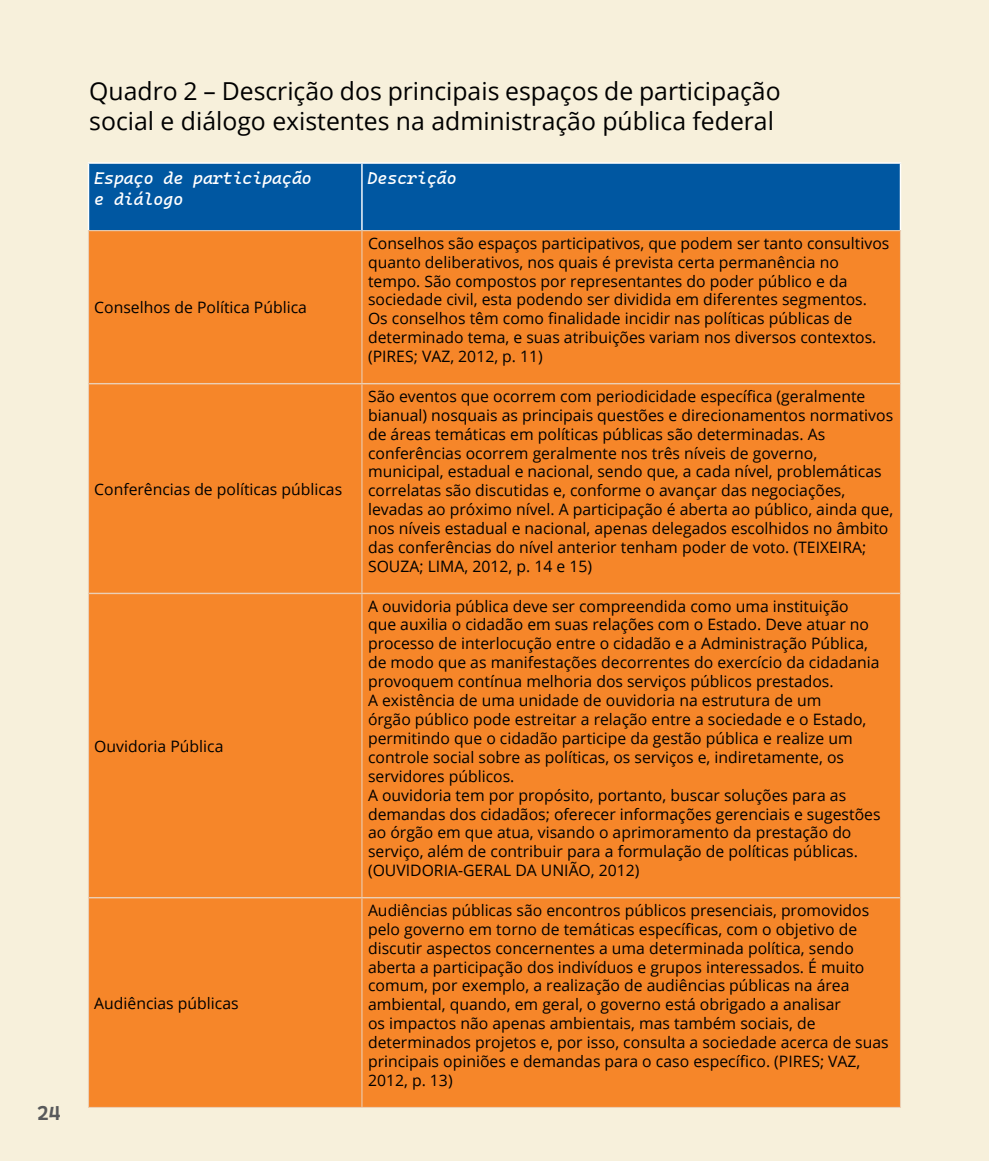
<style>
.page{position:relative;width:989px;height:1161px;background:#f7f0db}
.page>*{position:absolute;margin:0;border:0;box-sizing:border-box;transform-origin:0 0}
.t1{font:24.75px/29.7px "Open Sans";color:#000}
.t2{font:20.25px "Cascadia Code";color:#58595b}
.t3{font:italic 16.88px/20.2px "Cascadia Code";color:#fff}
.t4{font:15.75px/18.9px "Open Sans";color:#000}
</style>
<div class="page">
<div style="left:89px;top:164px;width:810px;height:66px;background:#0057a1"></div>
<div style="left:89px;top:231px;width:811px;height:876px;background:#f68629"></div>
<hr style="left:88px;top:162px;width:274px;height:2px;background:#fff">
<hr style="left:88px;top:164px;width:1px;height:66px;background:#fff">
<hr style="left:362px;top:162px;width:539px;height:2px;background:#fff">
<hr style="left:361px;top:164px;width:2px;height:66px;background:#fff">
<hr style="left:899px;top:164px;width:2px;height:66px;background:#fff">
<hr style="left:88px;top:230px;width:274px;height:1px;background:#ebcfb5">
<hr style="left:88px;top:231px;width:1px;height:153px;background:#ebcfb5">
<hr style="left:362px;top:230px;width:539px;height:1px;background:#ebcfb5">
<hr style="left:361px;top:231px;width:1px;height:152px;background:#ebcfb5">
<hr style="left:900px;top:231px;width:1px;height:153px;background:#ebcfb5">
<hr style="left:88px;top:384px;width:1px;height:209px;background:#ebcfb5">
<hr style="left:361px;top:384px;width:1px;height:209px;background:#ebcfb5">
<hr style="left:900px;top:384px;width:1px;height:209px;background:#ebcfb5">
<hr style="left:88px;top:593px;width:1px;height:305px;background:#ebcfb5">
<hr style="left:361px;top:594px;width:1px;height:303px;background:#ebcfb5">
<hr style="left:900px;top:593px;width:1px;height:305px;background:#ebcfb5">
<hr style="left:88px;top:898px;width:1px;height:209px;background:#ebcfb5">
<hr style="left:361px;top:898px;width:1px;height:209px;background:#ebcfb5">
<hr style="left:900px;top:898px;width:1px;height:209px;background:#ebcfb5">
<hr style="left:89px;top:383px;width:273px;height:1px;background:#ebcfb5">
<hr style="left:362px;top:383px;width:538px;height:1px;background:#ebcfb5">
<hr style="left:89px;top:593px;width:273px;height:1px;background:#ebcfb5">
<hr style="left:362px;top:593px;width:538px;height:1px;background:#ebcfb5">
<hr style="left:89px;top:897px;width:273px;height:1px;background:#ebcfb5">
<hr style="left:362px;top:897px;width:538px;height:1px;background:#ebcfb5">
<hr style="left:88px;top:1107px;width:274px;height:1px;background:#ebcfb5">
<hr style="left:362px;top:1107px;width:539px;height:1px;background:#ebcfb5">
<p class="t2" style="left:37px;top:1097px;width:25px">24</p>
<h1 class="t1" style="left:89px;top:75px;width:693px">Quadro 2 – Descrição dos principais espaços de participação social e diálogo existentes na administração pública federal</h1>
<p class="t3" style="left:94px;top:168px;width:219px">Espaço de participação e diálogo</p>
<p class="t3" style="left:368px;top:168px;width:90px">Descrição</p>
<p class="t4" style="left:94px;top:298px;width:214px">Conselhos de Política Pública</p>
<p class="t4" style="left:94px;top:479px;width:249px">Conferências de políticas públicas</p>
<p class="t4" style="left:94px;top:736px;width:131px">Ouvidoria Pública</p>
<p class="t4" style="left:94px;top:993px;width:146px">Audiências públicas</p>
<p class="t4" style="left:368px;top:233px;width:523px">Conselhos são espaços participativos, que podem ser tanto consultivos quanto deliberativos, nos quais é prevista certa permanência no tempo. São compostos por representantes do poder público e da sociedade civil, esta podendo ser dividida em diferentes segmentos.<br>Os conselhos têm como finalidade incidir nas políticas públicas de determinado tema, e suas atribuições variam nos diversos contextos. (PIRES; VAZ, 2012, p. 11)</p>
<p class="t4" style="left:368px;top:386px;width:527px">São eventos que ocorrem com periodicidade específica (geralmente bianual) nosquais as principais questões e direcionamentos normativos de áreas temáticas em políticas públicas são determinadas. As conferências ocorrem geralmente nos três níveis de governo, municipal, estadual e nacional, sendo que, a cada nível, problemáticas correlatas são discutidas e, conforme o avançar das negociações, levadas ao próximo nível. A participação é aberta ao público, ainda que, nos níveis estadual e nacional, apenas delegados escolhidos no âmbito das conferências do nível anterior tenham poder de voto. (TEIXEIRA; SOUZA; LIMA, 2012, p. 14 e 15)</p>
<p class="t4" style="left:368px;top:596px;width:514px">A ouvidoria pública deve ser compreendida como uma instituição que auxilia o cidadão em suas relações com o Estado. Deve atuar no processo de interlocução entre o cidadão e a Administração Pública, de modo que as manifestações decorrentes do exercício da cidadania provoquem contínua melhoria dos serviços públicos prestados.<br>A existência de uma unidade de ouvidoria na estrutura de um<br>órgão público pode estreitar a relação entre a sociedade e o Estado, permitindo que o cidadão participe da gestão pública e realize um controle social sobre as políticas, os serviços e, indiretamente, os servidores públicos.<br>A ouvidoria tem por propósito, portanto, buscar soluções para as demandas dos cidadãos; oferecer informações gerenciais e sugestões ao órgão em que atua, visando o aprimoramento da prestação do serviço, além de contribuir para a formulação de políticas públicas. (OUVIDORIA-GERAL DA UNIÃO, 2012)</p>
<p class="t4" style="left:368px;top:900px;width:522px">Audiências públicas são encontros públicos presenciais, promovidos pelo governo em torno de temáticas específicas, com o objetivo de discutir aspectos concernentes a uma determinada política, sendo aberta a participação dos indivíduos e grupos interessados. É muito comum, por exemplo, a realização de audiências públicas na área ambiental, quando, em geral, o governo está obrigado a analisar<br>os impactos não apenas ambientais, mas também sociais, de determinados projetos e, por isso, consulta a sociedade acerca de suas principais opiniões e demandas para o caso específico. (PIRES; VAZ, 2012, p. 13)</p>
</div>
